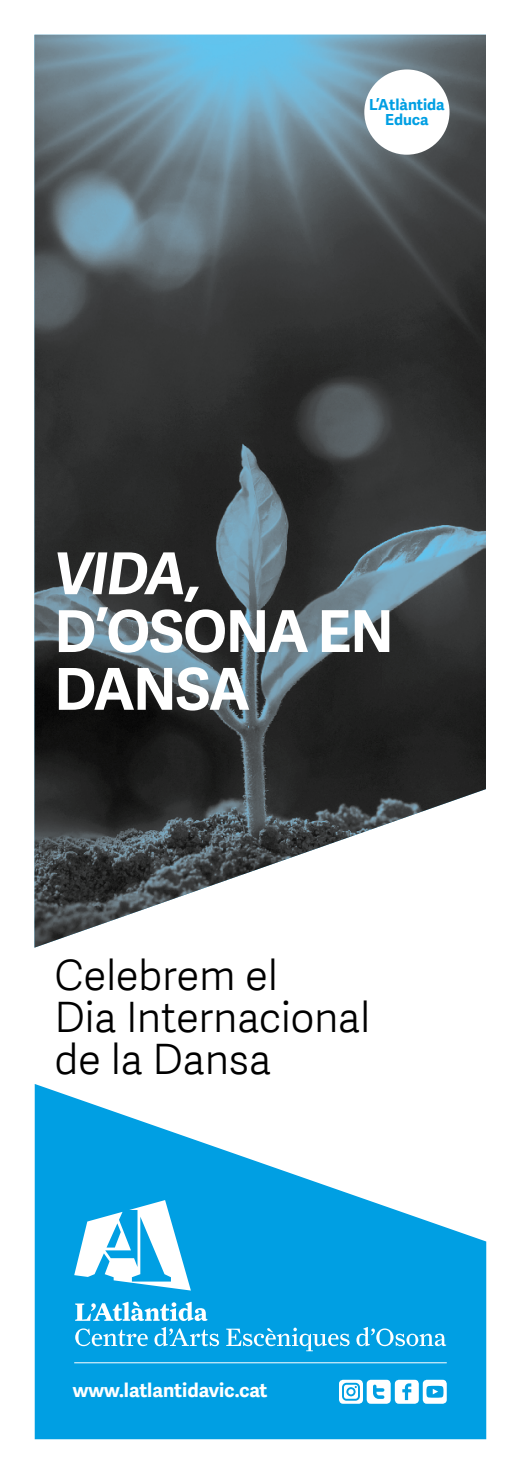
<style>
.page{position:relative;width:521px;height:1474px;background:#fff}
.page>*{position:absolute;margin:0;border:0;box-sizing:border-box;transform-origin:0 0}
.t1{font:700 57.75px/57.8px "Adelle Sans";letter-spacing:-.015em;color:#fff}
.t2{font:italic 700 57.75px "Adelle Sans";color:#fff}
.t3{font:300 42px/42px "Adelle Sans";letter-spacing:-.01em;color:#000}
.t4{font:700 19.25px "Adelle Sans";color:#fff}
.t5{font:700 15.22px/15.2px "Adelle Sans";color:#009fe3;text-align:center}
</style>
<div class="page">
<img style="left:34px;top:35px;width:452px;height:912px">
<svg style="left:35px;top:1084px;width:451px;height:355px;fill:#009fe3"></svg>
<svg style="left:75px;top:1301px;width:132px;height:19px"></svg>
<svg style="left:75px;top:1328px;width:73px;height:18px"></svg>
<svg style="left:154px;top:1326px;width:65px;height:20px"></svg>
<svg style="left:226px;top:1327px;width:123px;height:24px;background:#39b4e9"></svg>
<svg style="left:356px;top:1326px;width:90px;height:20px;background:#41b7ea"></svg>
<svg style="left:74px;top:1200px;width:117px;height:90px"></svg>
<hr style="left:74px;top:1362px;width:373px;height:1px;background:#fff">
<svg style="left:339px;top:1379px;width:108px;height:24px"></svg>
<div style="left:364px;top:69px;width:85px;height:86px;background:#fff;border-radius:50%"></div>
<p class="t5" style="left:369px;top:97px;width:77px">L’Atlàntida<br>Educa</p>
<h1 class="t2" style="left:55px;top:540px;width:150px">VIDA,</h1>
<h1 class="t1" style="left:55px;top:603px;width:340px">D’OSONA EN<br>DANSA</h1>
<p class="t3" style="left:55px;top:954px;width:317px">Celebrem el<br>Dia Internacional de la Dansa</p>
<p class="t4" style="left:73px;top:1378px;width:196px">www.latlantidavic.cat</p>
</div>
